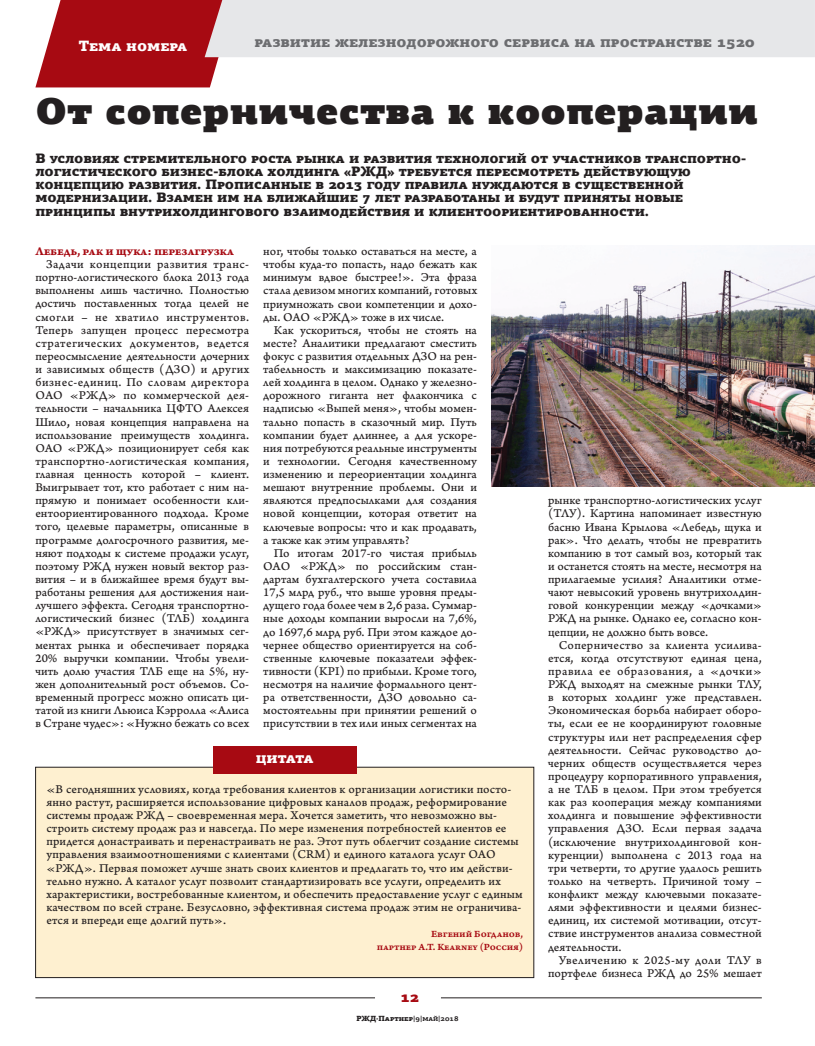
<style>
.page{position:relative;width:815px;height:1046px;background:#fff}
.page>*{position:absolute;margin:0;border:0;box-sizing:border-box;transform-origin:0 0}
.t1{font:900 37.5px "PF Agora Slab Pro";color:#231f20}
.t2{font:900 15px "PF Agora Slab Pro";color:#6c6d70}
.t3{font:900 15px "PF Agora Slab Pro";color:#fff}
.t4{font:900 15px "PF Agora Slab Pro";color:#a70a12}
.t5{font:900 13.75px/13.1px "PF Agora Slab Pro";letter-spacing:-.01em;color:#231f20}
.t6{font:12.5px/13.1px "Arno Pro Caption";letter-spacing:.005em;color:#231f20;text-align:justify}
.t7{font:12.5px "Arno Pro Bold Caption";letter-spacing:-.02em;color:#a70a12}
.t8{font:10px/13.1px "Arno Pro Smbd Caption";letter-spacing:-.01em;color:#a70a12;text-align:right}
.t9{font:900 7.5px "PF Agora Slab Pro";color:#231f20}
.s1{font-family:"Arno Pro Smbd Caption"}
.s2{font-family:"Arno Pro"}
.s3{font-weight:700}
</style>
<div class="page">
<hr style="left:35px;top:997px;width:340px;height:1px;background:#231f20">
<hr style="left:441px;top:997px;width:321px;height:1px;background:#231f20">
<svg style="left:35px;top:0;width:184px;height:87px;background:#af2128"></svg>
<div style="left:188px;top:0;width:627px;height:57px;background:#e6e7e9"></div>
<div style="left:36px;top:767px;width:498px;height:210px;background:#fef0d0"></div>
<div style="left:213px;top:746px;width:143px;height:27px;background:#a70a12"></div>
<img style="left:491px;top:246px;width:324px;height:240px">
<p class="t3" style="left:79px;top:36px;width:110px">Тема номера</p>
<p class="t2" style="left:255px;top:32px;width:502px">развитие железнодорожного сервиса на пространстве 1520</p>
<h1 class="t1" style="left:35px;top:85px;width:724px">От соперничества к кооперации</h1>
<p class="t5" style="left:35px;top:152px;width:713px">В условиях стремительного роста рынка и развития технологий от участников транспортно&shy;логистического бизнес-блока холдинга «РЖД» требуется пересмотреть действующую концепцию развития. Прописанные в 2013 году правила нуждаются в существенной модернизации. Взамен им на ближайшие 7 лет разработаны и будут приняты новые принципы внутрихолдингового взаимодействия и клиентоориентированности.</p>
<p class="t7" style="left:35px;top:243px;width:200px">Лебедь, рак и щука: перезагрузка</p>
<p class="t6" style="left:35px;top:258px;width:215px;text-indent:11px">Задачи концепции развития транс&shy;портно-логистического блока 2013 года выполнены лишь частично. Полностью достичь поставленных тогда целей не смогли – не хватило инструментов.<br>Теперь запущен процесс пересмотра стратегических документов, ведется переосмысление деятельности дочерних и зависимых обществ (ДЗО) и других бизнес-единиц. По словам директора ОАО «РЖД» по коммерческой дея&shy;тельности – начальника ЦФТО Алексея Шило<span class="s1">,</span> <span class="s2">н</span>овая концепция направлена на использование преимуществ холдинга.<br>ОАО «РЖД» позиционирует себя как транспортно-логистическая компания, главная ценность которой – клиент.<br>Выигрывает тот, кто работает с ним на&shy;прямую и понимает особенности кли&shy;ентоориентированного подхода. Кроме того, целевые параметры, описанные в программе долгосрочного развития, ме&shy;няют подходы к системе продажи услуг, поэтому РЖД нужен новый вектор раз&shy;вития – и в ближайшее время будут вы&shy;работаны решения для достижения наи&shy;лучшего эффекта. Сегодня транспортно&shy;логистический бизнес (ТЛБ) холдинга «РЖД» присутствует в значимых сег&shy;ментах рынка и обеспечивает порядка 20% выручки компании. Чтобы увели&shy;чить долю участия ТЛБ еще на 5%, ну&shy;жен дополнительный рост объемов. Со&shy;временный прогресс можно описать ци&shy;татой из книги Льюиса Кэрролла «Алиса в Стране чудес»: «Нужно бежать со всех</p>
<p class="t6" style="left:263px;top:245px;width:215px">ног, чтобы только оставаться на месте, а чтобы куда-то попасть, надо бежать как минимум вдвое быстрее!». Эта фраза стала девизом многих компаний, готовых приумножать свои компетенции и дохо&shy;ды. ОАО «РЖД» тоже в их числе.</p>
<p class="t6" style="left:263px;top:324px;width:215px;text-indent:11px">Как ускориться, чтобы не стоять на месте? Аналитики предлагают сместить фокус с развития отдельных ДЗО на рен&shy;табельность и максимизацию показате&shy;лей холдинга в целом. Однако у железно&shy;дорожного гиганта нет флакончика с надписью «Выпей меня», чтобы момен&shy;тально попасть в сказочный мир. Путь компании будет длиннее, а для ускоре&shy;ния потребуются реальные инструменты и технологии. Сегодня качественному изменению и переориентации холдинга мешают внутренние проблемы. Они и являются предпосылками для создания новой концепции, которая ответит на ключевые вопросы: что и как продавать, а также как этим управлять?</p>
<p class="t6" style="left:263px;top:547px;width:215px;text-indent:11px">По итогам 2017-го чистая прибыль ОАО «РЖД» по российским стан&shy;дартам бухгалтерского учета составила 17,5 млрд руб., что выше уровня преды&shy;дущего года более чем в 2,6 раза. Суммар&shy;ные доходы компании выросли на 7,6%, до 1697,6 млрд руб. При этом каждое до&shy;чернее общество ориентируется на соб&shy;ственные ключевые показатели эффек&shy;тивности (KPI) по прибыли. Кроме того, несмотря на наличие формального цент&shy;ра ответственности, ДЗО довольно са&shy;мостоятельны при принятии решений о присутствии в тех или иных сегментах на</p>
<p class="t6" style="left:548px;top:494px;width:215px">рынке транспортно-логистических услуг (ТЛУ). Картина напоминает известную басню Ивана Крылова «Лебедь, щука и рак». Что делать, чтобы не превратить компанию в тот самый воз, который так и останется стоять на месте, несмотря на прилагаемые усилия? Аналитики отме&shy;чают невысокий уровень внутрихолдин&shy;говой конкуренции между «дочками» РЖД на рынке. Однако ее, согласно кон&shy;цепции, не должно быть вовсе.</p>
<p class="t6" style="left:548px;top:638px;width:215px;text-indent:11px">Соперничество за клиента усилива&shy;ется, когда отсутствуют единая цена, правила ее образования, а «дочки» РЖД выходят на смежные рынки ТЛУ, в которых холдинг уже представлен.<br>Экономическая борьба набирает оборо&shy;ты, если ее не координируют головные структуры или нет распределения сфер деятельности. Сейчас руководство до&shy;черних обществ осуществляется через процедуру корпоративного управления, а не ТЛБ в целом. При этом требуется как раз кооперация между компаниями холдинга и повышение эффективности управления ДЗО. Если первая задача (исключение внутрихолдинговой кон&shy;куренции) выполнена с 2013 года на три четверти, то другие удалось решить только на четверть. Причиной тому – конфликт между ключевыми показате&shy;лями эффективности и целями бизнес&shy;единиц, их системой мотивации, отсут&shy;ствие инструментов анализа совместной деятельности.</p>
<p class="t6" style="left:548px;top:953px;width:215px;text-align:right">Увеличению к 2025-му доли ТЛУ в портфеле бизнеса РЖД до 25% мешает</p>
<p class="t3" style="left:256px;top:748px;width:59px">цитата</p>
<p class="t6" style="left:46px;top:782px;width:478px;text-align:left">«В сегодняшних условиях, когда требования клиентов к организации логистики посто&shy;янно растут, расширяется использование цифровых каналов продаж, реформирование системы продаж РЖД – своевременная мера. Хочется заметить, что невозможно вы&shy;строить систему продаж раз и навсегда. По мере изменения потребностей клиентов ее придется донастраивать и перенастраивать не раз. Этот путь облегчит создание системы управления взаимоотношениями с клиентами (CRM) и единого каталога услуг ОАО «РЖД». Первая поможет лучше знать своих клиентов и предлагать то, что им действи&shy;тельно нужно. А каталог услуг позволит стандартизировать все услуги, определить их характеристики, востребованные клиентом, и обеспечить предоставление услуг с единым качеством по всей стране. Безусловно, эффективная система продаж этим не ограничива&shy;ется и впереди еще долгий путь».</p>
<p class="t8" style="left:377px;top:927px;width:148px">Евгений Богданов,<br>партнер А.Т. Kearney (Россия)</p>
<p class="t4" style="left:401px;top:987px;width:20px">12</p>
<p class="t9" style="left:356px;top:1013px;width:104px">РЖД·Партнер<span class="s3">|9|май|2018</span></p>
</div>
